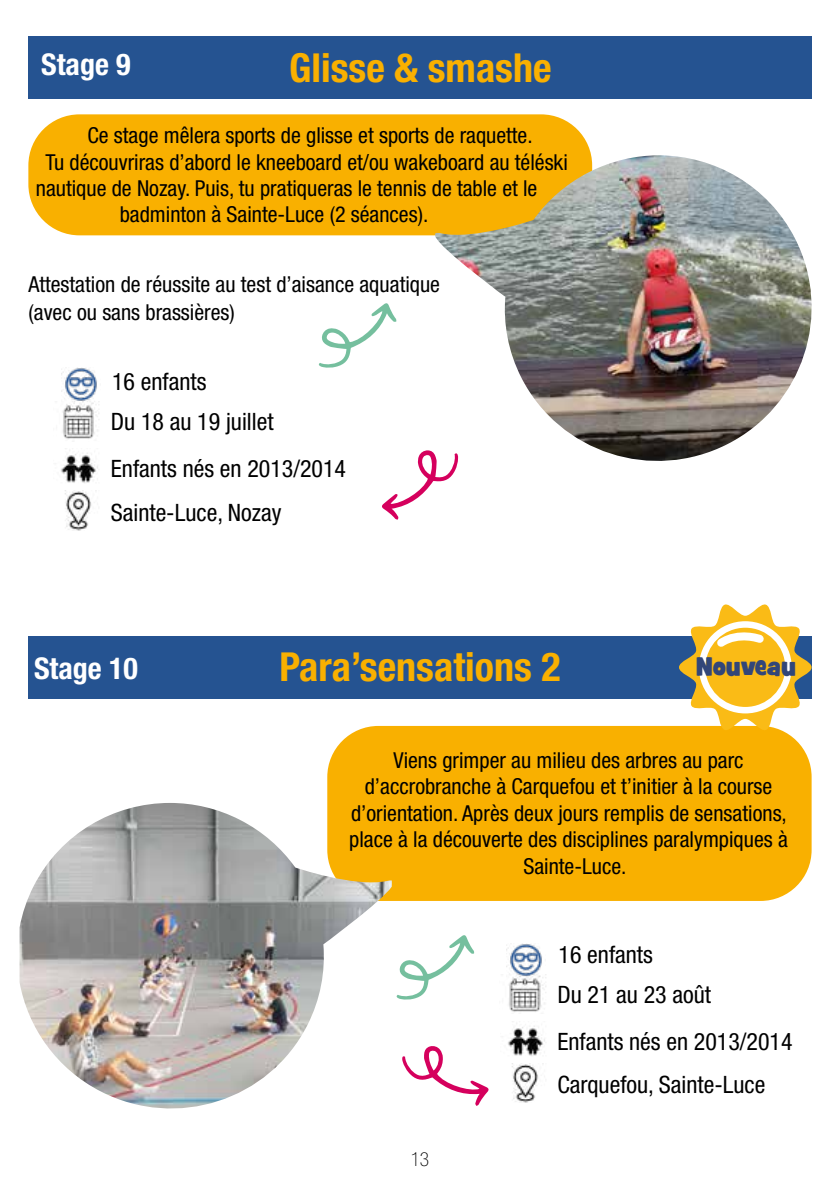
<style>
.page{position:relative;width:840px;height:1191px;background:#fff}
.page>*{position:absolute;margin:0;border:0;box-sizing:border-box;transform-origin:0 0}
.t1{font:700 condensed 40px "Helvetica Neue LT Std";color:#f9b000}
.t2{font:700 condensed 30px "Helvetica Neue LT Std";color:#fff}
.t3{font:26px "Grilled Cheese BTN Toasted";color:#324679}
.t4{font:condensed 24px/47px "Helvetica Neue LT Std";color:#000}
.t5{font:condensed 22px/26.4px "Helvetica Neue LT Std";color:#000;text-align:center}
.t6{font:100 condensed 19.4px "Helvetica Neue LT Std";color:#000}
</style>
<div class="page">
<div style="left:28px;top:114px;width:563px;height:121px;background:#f9b000;border-radius:51px"></div>
<svg style="left:318px;top:303px;width:78px;height:65px"></svg>
<svg style="left:382px;top:450px;width:75px;height:69px"></svg>
<div style="left:29px;top:36px;width:782px;height:63px;background:#255391"></div>
<img style="left:435px;top:155px;width:377px;height:312px">
<div style="left:327px;top:726px;width:484px;height:175px;background:#f9b000;border-radius:51px"></div>
<svg style="left:396px;top:935px;width:78px;height:64px"></svg>
<svg style="left:402px;top:1046px;width:87px;height:60px"></svg>
<div style="left:28px;top:635px;width:783px;height:63px;background:#255391"></div>
<img style="left:20px;top:803px;width:371px;height:306px">
<img style="left:62px;top:407px;width:37px;height:32px">
<img style="left:61px;top:450px;width:37px;height:33px">
<img style="left:65px;top:490px;width:32px;height:40px">
<img style="left:509px;top:974px;width:37px;height:38px">
<img style="left:508px;top:1021px;width:37px;height:35px">
<img style="left:512px;top:1063px;width:32px;height:40px">
<svg style="left:678px;top:604px;width:133px;height:128px"></svg>
<img style="left:506px;top:943px;width:39px;height:39px">
<img style="left:61px;top:368px;width:38px;height:39px">
<h2 class="t2" style="left:41px;top:46px;width:91px">Stage 9</h2>
<h1 class="t1" style="left:289px;top:44px;width:263px">Glisse &amp; smashe</h1>
<p class="t5" style="left:87px;top:122px;width:446px">Ce stage mêlera sports de glisse et sports de raquette.</p>
<p class="t5" style="left:45px;top:148px;width:523px">Tu découvriras d’abord le kneeboard et/ou wakeboard au téléski</p>
<p class="t5" style="left:36px;top:175px;width:502px">nautique de Nozay. Puis, tu pratiqueras le tennis de table et le</p>
<p class="t5" style="left:120px;top:201px;width:310px">badminton à Sainte-Luce (2 séances).</p>
<p class="t5" style="left:28px;top:269px;width:413px;line-height:28.8px;text-align:left">Attestation de réussite au test d’aisance aquatique (avec ou sans brassières)</p>
<p class="t4" style="left:112px;top:358px;width:96px">16 enfants</p>
<p class="t4" style="left:111px;top:398px;width:237px">Du 18 au 19 juillet<br>Enfants nés en 2013/2014</p>
<p class="t4" style="left:111px;top:488px;width:172px">Sainte-Luce, Nozay</p>
<h2 class="t2" style="left:34px;top:650px;width:105px">Stage 10</h2>
<h1 class="t1" style="left:279px;top:643px;width:282px">Para’sensations 2</h1>
<p class="t3" style="left:695px;top:649px;width:101px">Nouveau</p>
<p class="t5" style="left:349px;top:747px;width:440px">Viens grimper au milieu des arbres au parc d’accrobranche à Carquefou et t’initier à la course d’orientation. Après deux jours remplis de sensations, place à la découverte des disciplines paralympiques à Sainte-Luce.</p>
<p class="t4" style="left:558px;top:931px;width:96px">16 enfants</p>
<p class="t6" style="left:410px;top:1147px;width:20px">13</p>
<p class="t4" style="left:557px;top:971px;width:237px">Du 21 au 23 août<br>Enfants nés en 2013/2014</p>
<p class="t4" style="left:557px;top:1061px;width:209px">Carquefou, Sainte-Luce</p>
</div>
